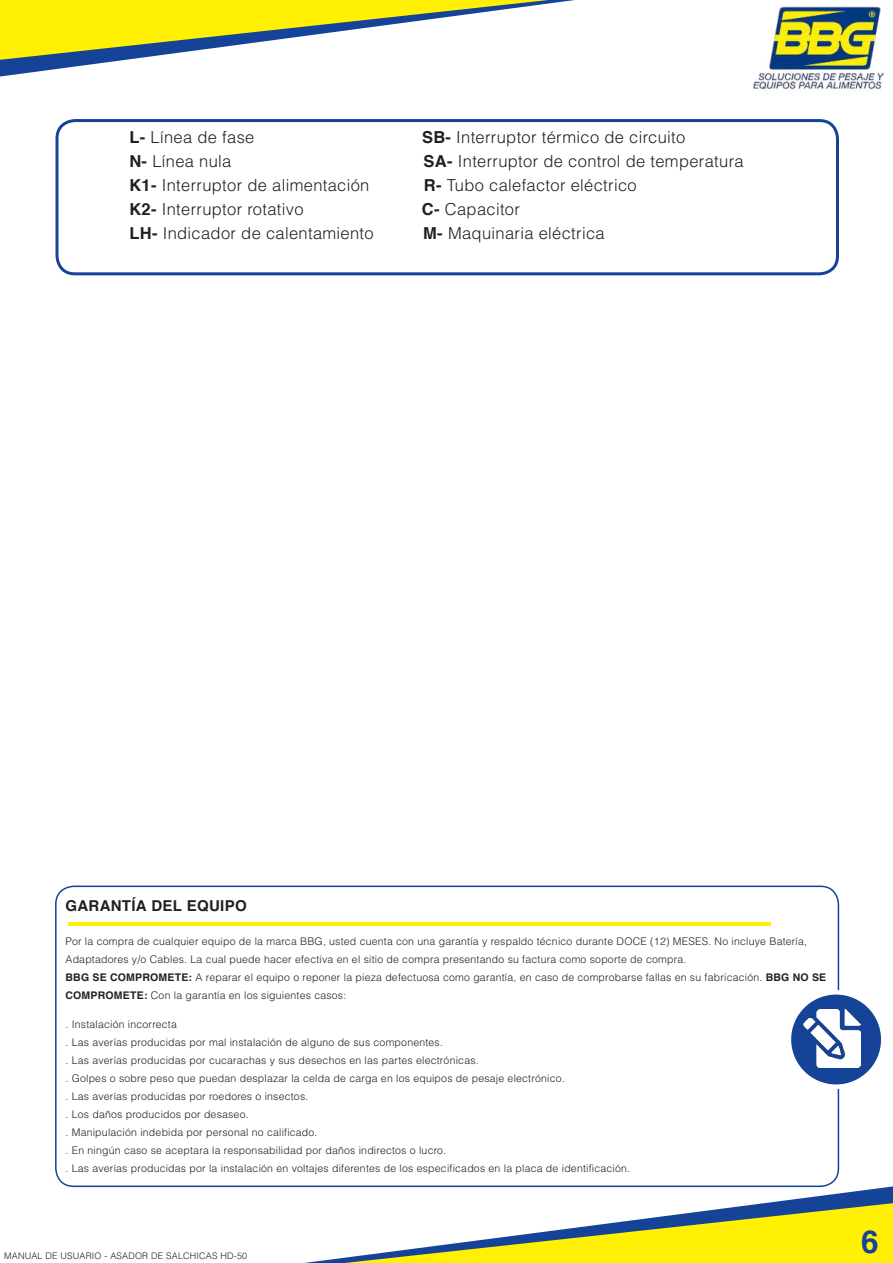
<style>
.page{position:relative;width:893px;height:1263px;background:#fff}
.page>*{position:absolute;margin:0;border:0;box-sizing:border-box;transform-origin:0 0}
.t1{font:700 31.5px "Helvetica";color:#154398}
.t2{font:300 16.5px "Helvetica";letter-spacing:.02em;color:#231f20}
.t3{font:700 15px "Helvetica";letter-spacing:.02em;color:#231f20}
.t4{font:300 10.5px/18px "Helvetica";letter-spacing:.02em;color:#231f20}
.t5{font:300 9px "Helvetica";letter-spacing:.02em;color:#231f20}
.s1{font-weight:700}
</style>
<div class="page">
<div style="left:55px;top:885px;width:784px;height:302px;border:2px solid #154398;border-radius:18px"></div>
<hr style="left:68px;top:922px;width:703px;height:3px;background:#fff101">
<svg style="left:789px;top:992px;width:94px;height:95px;background:#395fa7"></svg>
<img style="left:803px;top:1010px;width:57px;height:57px">
<div style="left:787px;top:990px;width:98px;height:99px;border:4px solid #fff;border-radius:50%"></div>
<img style="left:754px;top:6px;width:129px;height:88px">
<svg style="left:304px;top:1186px;width:589px;height:77px"></svg>
<svg style="left:0;top:0;width:575px;height:77px"></svg>
<svg style="left:344px;top:1203px;width:549px;height:60px"></svg>
<div style="left:56px;top:119px;width:783px;height:156px;border:3px solid #154398;border-radius:18px"></div>
<h2 class="t2" style="left:129px;top:127px;width:127px"><span class="s1">L-</span> Línea de fase</h2>
<h2 class="t2" style="left:422px;top:127px;width:265px"><span class="s1">SB-</span> Interruptor térmico de circuito</h2>
<h2 class="t2" style="left:129px;top:151px;width:104px"><span class="s1">N-</span> Línea nula</h2>
<h2 class="t2" style="left:424px;top:151px;width:322px"><span class="s1">SA-</span> Interruptor de control de temperatura</h2>
<h2 class="t2" style="left:129px;top:175px;width:242px"><span class="s1">K1-</span> Interruptor de alimentación</h2>
<h2 class="t2" style="left:424px;top:175px;width:214px"><span class="s1">R-</span> Tubo calefactor eléctrico</h2>
<h2 class="t2" style="left:129px;top:199px;width:176px"><span class="s1">K2-</span> Interruptor rotativo</h2>
<h2 class="t2" style="left:422px;top:199px;width:100px"><span class="s1">C-</span> Capacitor</h2>
<h2 class="t2" style="left:129px;top:223px;width:246px"><span class="s1">LH-</span> Indicador de calentamiento</h2>
<h2 class="t2" style="left:423px;top:223px;width:183px"><span class="s1">M-</span> Maquinaria eléctrica</h2>
<h3 class="t3" style="left:65px;top:896px;width:183px">GARANTÍA DEL EQUIPO</h3>
<p class="t4" style="left:65px;top:932px;width:762px">Por la compra de cualquier equipo de la marca BBG, usted cuenta con una garantía y respaldo técnico durante DOCE (12) MESES. No incluye Batería, Adaptadores y/o Cables. La cual puede hacer efectiva en el sitio de compra presentando su factura como soporte de compra.<br><span class="s1">BBG SE COMPROMETE:</span> A reparar el equipo o reponer la pieza defectuosa como garantía, en caso de comprobarse fallas en su fabricación. <span class="s1">BBG NO SE COMPROMETE:</span> Con la garantía en los siguientes casos:</p>
<p class="t4" style="left:65px;top:1015px;width:566px">. Instalación incorrecta<br>. Las averías producidas por mal instalación de alguno de sus componentes.<br>. Las averías producidas por cucarachas y sus desechos en las partes electrónicas.<br>. Golpes o sobre peso que puedan desplazar la celda de carga en los equipos de pesaje electrónico.<br>. Las averías producidas por roedores o insectos.<br>. Los daños producidos por desaseo.<br>. Manipulación indebida por personal no calificado.<br>. En ningún caso se aceptara la responsabilidad por daños indirectos o lucro.<br>. Las averías producidas por la instalación en voltajes diferentes de los especificados en la placa de identificación.</p>
<p class="t5" style="left:4px;top:1250px;width:244px">MANUAL DE USUARIO - ASADOR DE SALCHICAS HD-50</p>
<h1 class="t1" style="left:861px;top:1222px;width:19px">6</h1>
</div>
